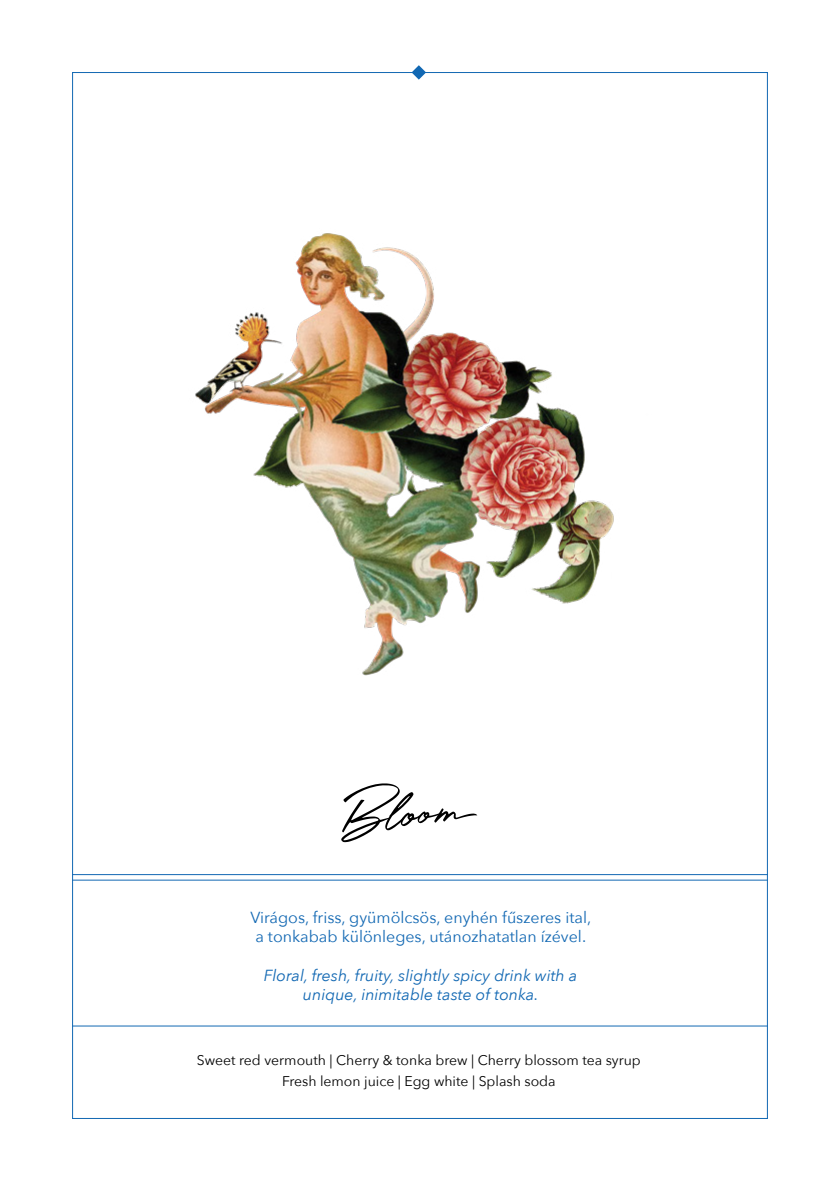
<style>
.page{position:relative;width:840px;height:1191px;background:#fff}
.page>*{position:absolute;margin:0;border:0;box-sizing:border-box;transform-origin:0 0}
.t1{font:61px "Holland";color:#000}
.t2{font:16px/19.2px "Avenir Next";color:#1268b3;text-align:center}
.t3{font:italic 16px/19.2px "Avenir Next";color:#1268b3;text-align:center}
.t4{font:14px/20.8px "Avenir Next";color:#000;text-align:center}
</style>
<div class="page">
<img style="left:74px;top:233px;width:661px;height:648px">
<svg style="left:412px;top:65px;width:14px;height:15px"></svg>
<hr style="left:72px;top:874px;width:695px;height:1px;background:#1268b3">
<hr style="left:72px;top:879px;width:695px;height:1px;background:#1268b3">
<hr style="left:72px;top:1025px;width:695px;height:1px;background:#1268b3">
<h1 class="t1" style="left:335px;top:771px;width:139px;rotate:-5deg">Bloom</h1>
<p class="t2" style="left:250px;top:907px;width:342px">Virágos, friss, gyümölcsös, enyhén fűszeres ital, a tonkabab különleges, utánozhatatlan ízével.</p>
<p class="t3" style="left:263px;top:965px;width:315px">Floral, fresh, fruity, slightly spicy drink with a unique, inimitable taste of tonka.</p>
<p class="t4" style="left:197px;top:1049px;width:445px">Sweet red vermouth | Cherry &amp; tonka brew | Cherry blossom tea syrup<br>Fresh lemon juice | Egg white | Splash soda</p>
</div>
